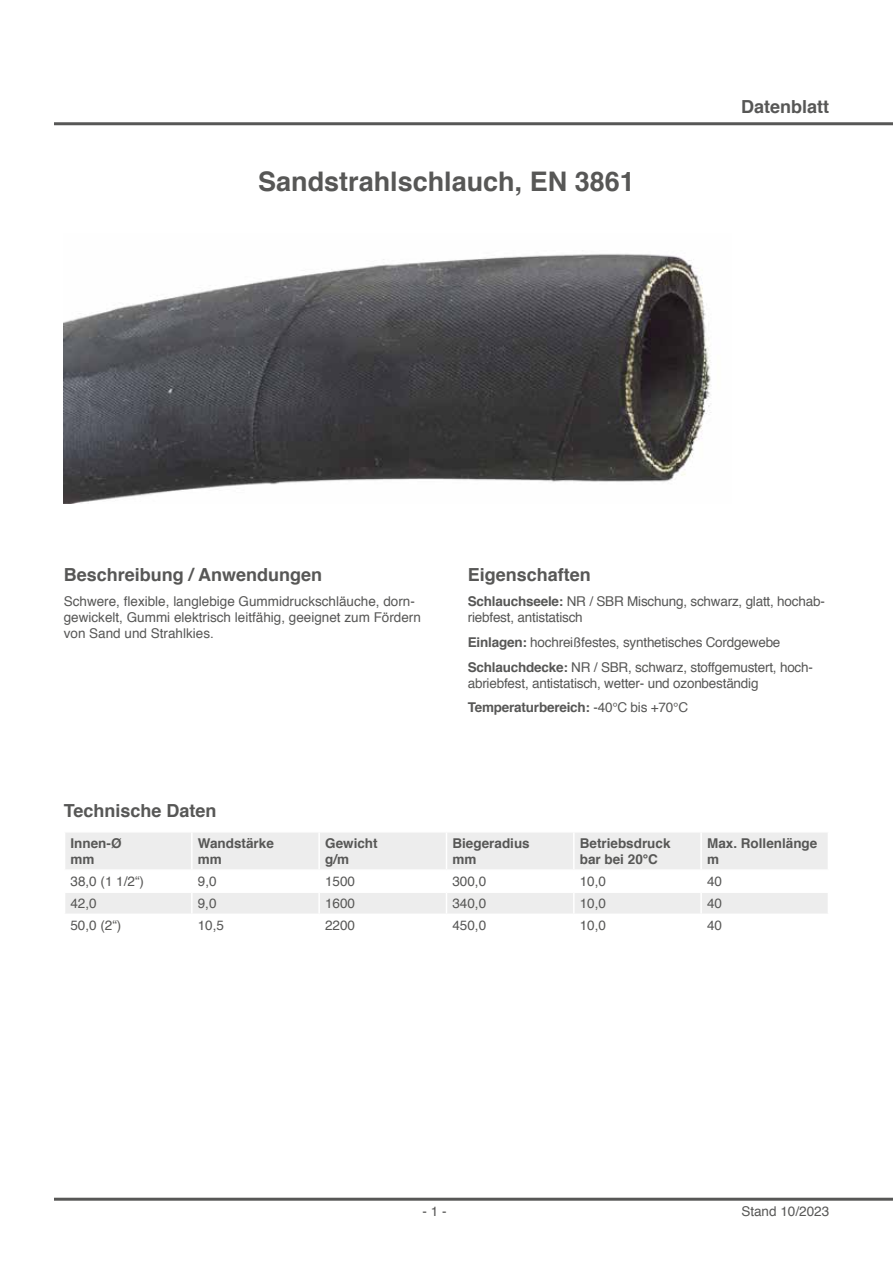
<style>
.page{position:relative;width:893px;height:1263px;background:#fff}
.page>*{position:absolute;margin:0;border:0;box-sizing:border-box;transform-origin:0 0}
.t1{font:700 27px "Helvetica";color:#575756}
.t2{font:700 18px "Helvetica";color:#575756}
.t3{font:13.5px/16.2px "Helvetica";letter-spacing:-.015em;color:#575756}
.t4{font:700 13.5px/16.2px "Helvetica";color:#575756}
.s1{font-weight:700}
</style>
<div class="page">
<hr style="left:54px;top:122px;width:839px;height:3px;background:#575756">
<hr style="left:54px;top:1198px;width:839px;height:3px;background:#575756">
<svg style="left:65px;top:833px;width:763px;height:80px;fill:#ededed"></svg>
<hr style="left:191px;top:832px;width:2px;height:37px;background:#fff">
<hr style="left:318px;top:832px;width:2px;height:37px;background:#fff">
<hr style="left:446px;top:832px;width:1px;height:37px;background:#fff">
<hr style="left:573px;top:832px;width:2px;height:37px;background:#fff">
<hr style="left:700px;top:832px;width:2px;height:37px;background:#fff">
<hr style="left:64px;top:869px;width:128px;height:2px;background:#fff">
<hr style="left:192px;top:869px;width:127px;height:2px;background:#fff">
<hr style="left:191px;top:871px;width:2px;height:20px;background:#fff">
<hr style="left:319px;top:869px;width:127px;height:2px;background:#fff">
<hr style="left:318px;top:871px;width:2px;height:20px;background:#fff">
<hr style="left:446px;top:869px;width:128px;height:2px;background:#fff">
<hr style="left:574px;top:869px;width:127px;height:2px;background:#fff">
<hr style="left:573px;top:871px;width:2px;height:20px;background:#fff">
<hr style="left:701px;top:869px;width:128px;height:2px;background:#fff">
<hr style="left:700px;top:871px;width:2px;height:20px;background:#fff">
<hr style="left:64px;top:891px;width:128px;height:2px;background:#fff">
<hr style="left:192px;top:891px;width:127px;height:2px;background:#fff">
<hr style="left:191px;top:893px;width:2px;height:20px;background:#fff">
<hr style="left:319px;top:891px;width:127px;height:2px;background:#fff">
<hr style="left:318px;top:893px;width:2px;height:20px;background:#fff">
<hr style="left:446px;top:891px;width:128px;height:2px;background:#fff">
<hr style="left:574px;top:891px;width:127px;height:2px;background:#fff">
<hr style="left:573px;top:893px;width:2px;height:20px;background:#fff">
<hr style="left:701px;top:891px;width:128px;height:2px;background:#fff">
<hr style="left:700px;top:893px;width:2px;height:20px;background:#fff">
<svg style="left:446px;top:871px;width:1px;height:42px"></svg>
<img style="left:64px;top:254px;width:647px;height:249px">
<h1 class="t1" style="left:258px;top:160px;width:378px">Sandstrahlschlauch, EN 3861</h1>
<h2 class="t2" style="left:741px;top:93px;width:90px">Datenblatt</h2>
<h2 class="t2" style="left:64px;top:560px;width:260px">Beschreibung / Anwendungen</h2>
<p class="t3" style="left:64px;top:593px;width:359px">Schwere, flexible, langlebige Gummidruckschläuche, dorn&shy;gewickelt, Gummi elektrisch leitfähig, geeignet zum Fördern von Sand und Strahlkies.</p>
<h2 class="t2" style="left:468px;top:560px;width:125px">Eigenschaften</h2>
<p class="t3" style="left:468px;top:593px;width:359px"><span class="s1">Schlauchseele:</span> NR / SBR Mischung, schwarz, glatt, hochab&shy;riebfest, antistatisch</p>
<p class="t3" style="left:468px;top:630px;width:347px;line-height:24.8px"><span class="s1">Einlagen:</span> hochreißfestes, synthetisches Cordgewebe<br><span class="s1">Schlauchdecke:</span> NR / SBR, schwarz, stoffgemustert, hoch-</p>
<p class="t3" style="left:468px;top:671px;width:292px;line-height:24.8px">abriebfest, antistatisch, wetter- und ozonbeständig<br><span class="s1">Temperaturbereich:</span> -40°C bis +70°C</p>
<h2 class="t2" style="left:64px;top:796px;width:154px">Technische Daten</h2>
<p class="t4" style="left:71px;top:835px;width:53px">Innen-Ø mm</p>
<p class="t4" style="left:198px;top:835px;width:78px">Wandstärke mm</p>
<p class="t4" style="left:325px;top:835px;width:54px">Gewicht g/m</p>
<p class="t4" style="left:452px;top:835px;width:79px">Biegeradius mm</p>
<p class="t4" style="left:580px;top:835px;width:92px">Betriebsdruck bar bei 20°C</p>
<p class="t4" style="left:707px;top:835px;width:112px">Max. Rollenlänge m</p>
<p class="t3" style="left:71px;top:874px;width:75px">38,0 (1 1/2“)</p>
<p class="t3" style="left:198px;top:874px;width:20px">9,0</p>
<p class="t3" style="left:325px;top:874px;width:32px">1500</p>
<p class="t3" style="left:452px;top:874px;width:35px">300,0</p>
<p class="t3" style="left:580px;top:874px;width:28px">10,0</p>
<p class="t3" style="left:707px;top:874px;width:17px">40</p>
<p class="t3" style="left:70px;top:896px;width:28px">42,0</p>
<p class="t3" style="left:198px;top:896px;width:20px">9,0</p>
<p class="t3" style="left:325px;top:896px;width:32px">1600</p>
<p class="t3" style="left:452px;top:896px;width:35px">340,0</p>
<p class="t3" style="left:580px;top:896px;width:28px">10,0</p>
<p class="t3" style="left:707px;top:896px;width:17px">40</p>
<p class="t3" style="left:70px;top:918px;width:53px">50,0 (2“)</p>
<p class="t3" style="left:198px;top:918px;width:28px">10,5</p>
<p class="t3" style="left:325px;top:918px;width:32px">2200</p>
<p class="t3" style="left:452px;top:918px;width:35px">450,0</p>
<p class="t3" style="left:580px;top:918px;width:28px">10,0</p>
<p class="t3" style="left:707px;top:918px;width:17px">40</p>
<p class="t3" style="left:422px;top:1203px;width:26px">- 1 -</p>
<p class="t3" style="left:741px;top:1203px;width:89px">Stand 10/2023</p>
</div>
